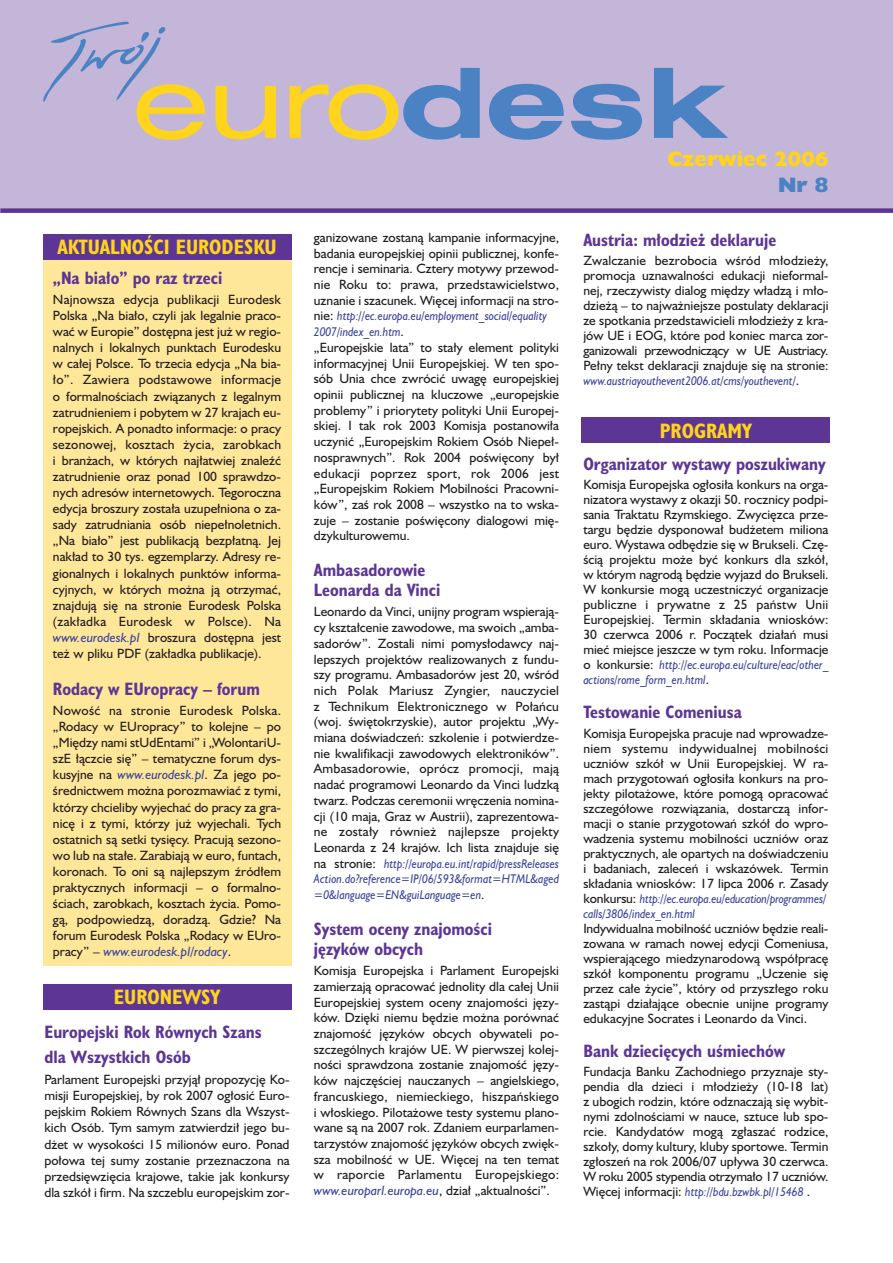
<style>
.page{position:relative;width:893px;height:1263px;background:#fff}
.page>*{position:absolute;margin:0;border:0;box-sizing:border-box;transform-origin:0 0}
.t1{font:700 condensed 21px "Humanist 521 PL";color:#fed41d}
.t2{font:800 21px "Humanist 521 PL";color:#fed41d}
.t3{font:800 21px "Humanist 521 PL";color:#4b82c3}
.t4{font:700 condensed 18px/20.2px "Humanist 521 PL";color:#5d3695}
.t5{font:13.5px/15.8px "Humanist 521 PL";color:#231f20;text-align:justify}
.t6{font:italic 12.75px/15.8px "Humanist 521 PL";color:#3a449c;scale:.9 1}
.s1{font-style:italic;color:#3a449c}
.s2{font-style:normal;font-size:13.5px;color:#231f20}
</style>
<div class="page">
<div style="left:0;top:0;width:892px;height:213px;background:#c4b6d8"></div>
<div style="left:43px;top:234px;width:248px;height:731px;background:#ffe79a"></div>
<div style="left:0;top:208px;width:892px;height:5px;background:#5d3695"></div>
<div style="left:582px;top:418px;width:248px;height:25px;background:#5d3695"></div>
<div style="left:43px;top:984px;width:248px;height:25px;background:#5d3695"></div>
<div style="left:43px;top:234px;width:248px;height:25px;background:#5d3695"></div>
<svg style="left:215px;top:86px;width:61px;height:53px"></svg>
<svg style="left:289px;top:68px;width:190px;height:72px"></svg>
<svg style="left:489px;top:84px;width:74px;height:56px"></svg>
<svg style="left:571px;top:84px;width:71px;height:56px"></svg>
<svg style="left:654px;top:68px;width:74px;height:70px"></svg>
<svg style="left:43px;top:22px;width:162px;height:118px"></svg>
<h1 class="t1" style="left:57px;top:239px;width:221px">AKTUALNOÂCI EURODESKU</h1>
<h2 class="t4" style="left:53px;top:269px;width:171px">„Na bia∏o” po raz trzeci</h2>
<p class="t5" style="left:53px;top:293px;width:230px">Najnowsza edycja publikacji Eurodesk Polska „Na bia∏o, czyli jak legalnie praco&shy;waç w Europie” dost´pna jest ju˝ w regio&shy;nalnych i lokalnych punktach Eurodesku w ca∏ej Polsce. To trzecia edycja „Na bia-∏o”. Zawiera podstawowe informacje o formalnoÊciach zwiàzanych z legalnym zatrudnieniem i pobytem w 27 krajach eu&shy;ropejskich. A ponadto informacje: o pracy sezonowej, kosztach ˝ycia, zarobkach i bran˝ach, w których naj∏atwiej znaleêç zatrudnienie oraz ponad 100 sprawdzo&shy;nych adresów internetowych. Tegoroczna edycja broszury zosta∏a uzupe∏niona o za&shy;sady zatrudniania osób niepe∏noletnich. „Na bia∏o” jest publikacjà bezp∏atnà. Jej nak∏ad to 30 tys. egzemplarzy. Adresy re&shy;gionalnych i lokalnych punktów informa&shy;cyjnych, w których mo˝na jà otrzymaç, znajdujà si´ na stronie Eurodesk Polska (zak∏adka Eurodesk w Polsce). Na <span class="s1">www.eurodesk.pl</span> broszura dost´pna jest te˝ w pliku PDF (zak∏adka publikacje).</p>
<h2 class="t4" style="left:53px;top:680px;width:208px">Rodacy w EUropracy – forum</h2>
<p class="t5" style="left:53px;top:704px;width:230px">NowoÊç na stronie Eurodesk Polska. „Rodacy w EUropracy” to kolejne – po „Mi´dzy nami stUdEntami” i „WolontariU&shy;szE ∏àczcie si´” – tematyczne forum dys&shy;kusyjne na <span class="s1">www.eurodesk.pl</span>. Za jego po-Êrednictwem mo˝na porozmawiaç z tymi, którzy chcieliby wyjechaç do pracy za gra&shy;nic´ i z tymi, którzy ju˝ wyjechali. Tych ostatnich sà setki tysi´cy. Pracujà sezono&shy;wo lub na sta∏e. Zarabiajà w euro, funtach, koronach. To oni sà najlepszym êród∏em praktycznych informacji – o formalno-Êciach, zarobkach, kosztach ˝ycia. Pomo&shy;gà, podpowiedzà, doradzà. Gdzie? Na forum Eurodesk Polska „Rodacy w EUro&shy;pracy” – <span class="s1">www.eurodesk.pl/rodacy</span>.</p>
<h1 class="t1" style="left:114px;top:989px;width:108px">EURONEWSY</h1>
<h2 class="t4" style="left:44px;top:1022px;width:219px;line-height:24.9px">Europejski Rok Równych Szans dla Wszystkich Osób</h2>
<p class="t5" style="left:44px;top:1073px;width:247px;line-height:16.2px">Parlament Europejski przyjà∏ propozycj´ Ko&shy;misji Europejskiej, by rok 2007 og∏osiç Euro&shy;pejskim Rokiem Równych Szans dla Wszyst&shy;kich Osób. Tym samym zatwierdzi∏ jego bu&shy;d˝et w wysokoÊci 15 milionów euro. Ponad po∏owa tej sumy zostanie przeznaczona na przedsi´wzi´cia krajowe, takie jak konkursy dla szkó∏ i firm. Na szczeblu europejskim zor-</p>
<p class="t5" style="left:314px;top:231px;width:247px">ganizowane zostanà kampanie informacyjne, badania europejskiej opinii publicznej, konfe&shy;rencje i seminaria. Cztery motywy przewod&shy;nie Roku to: prawa, przedstawicielstwo, uznanie i szacunek. Wi´cej informacji na stro-</p>
<p class="t6" style="left:314px;top:310px;width:261px"><span class="s2">nie:</span> http://ec.europa.eu/employment_social/equality<br>2007/index_en.htm<span class="s2">.</span></p>
<p class="t5" style="left:314px;top:341px;width:247px">„Europejskie lata” to sta∏y element polityki informacyjnej Unii Europejskiej. W ten spo&shy;sób Unia chce zwróciç uwag´ europejskiej opinii publicznej na kluczowe „europejskie problemy” i priorytety polityki Unii Europej&shy;skiej. I tak rok 2003 Komisja postanowi∏a uczyniç „Europejskim Rokiem Osób Niepe∏- nosprawnych”. Rok 2004 poÊwi´cony by∏ edukacji poprzez sport, rok 2006 jest „Europejskim Rokiem MobilnoÊci Pracowni&shy;ków”, zaÊ rok 2008 – wszystko na to wska&shy;zuje – zostanie poÊwi´cony dialogowi mi´- dzykulturowemu.</p>
<h2 class="t4" style="left:314px;top:562px;width:128px">Ambasadorowie<br>Leonarda da Vinci</h2>
<p class="t5" style="left:314px;top:605px;width:247px">Leonardo da Vinci, unijny program wspierajà&shy;cy kszta∏cenie zawodowe, ma swoich „amba&shy;sadorów”. Zostali nimi pomys∏odawcy naj&shy;lepszych projektów realizowanych z fundu&shy;szy programu. Ambasadorów jest 20, wÊród nich Polak Mariusz Zyngier, nauczyciel z Technikum Elektronicznego w Po∏aƒcu (woj. Êwi´tokrzyskie), autor projektu „Wy&shy;miana doÊwiadczeƒ: szkolenie i potwierdze&shy;nie kwalifikacji zawodowych elektroników”.<br>Ambasadorowie, oprócz promocji, majà nadaç programowi Leonardo da Vinci ludzkà twarz. Podczas ceremonii wr´czenia nomina&shy;cji (10 maja, Graz w Austrii), zaprezentowa&shy;ne zosta∏y równie˝ najlepsze projekty Leonarda z 24 krajów. Ich lista znajduje si´</p>
<p class="t6" style="left:314px;top:857px;width:274px;text-align:justify"><span class="s2">na stronie:</span> http://europa.eu.int/rapid/pressReleases Action.do?reference=IP/06/593&amp;format=HTML&amp;aged =0&amp;language=EN&amp;guiLanguage=en<span class="s2">.</span></p>
<h2 class="t4" style="left:314px;top:921px;width:180px">System oceny znajomoÊci j´zyków obcych</h2>
<p class="t5" style="left:314px;top:964px;width:247px">Komisja Europejska i Parlament Europejski zamierzajà opracowaç jednolity dla ca∏ej Unii Europejskiej system oceny znajomoÊci j´zy&shy;ków. Dzi´ki niemu b´dzie mo˝na porównaç znajomoÊç j´zyków obcych obywateli po&shy;szczególnych krajów UE. W pierwszej kolej&shy;noÊci sprawdzona zostanie znajomoÊç j´zy&shy;ków najcz´Êciej nauczanych – angielskiego, francuskiego, niemieckiego, hiszpaƒskiego i w∏oskiego. Pilota˝owe testy systemu plano&shy;wane sà na 2007 rok. Zdaniem eurparlamen&shy;tarzystów znajomoÊç j´zyków obcych zwi´k&shy;sza mobilnoÊç w UE. Wi´cej na ten temat w raporcie Parlamentu Europejskiego: <span class="s1">www.europarl.europa.eu</span>, dzia∏ „aktualnoÊci”.</p>
<h1 class="t2" style="left:667px;top:152px;width:162px">Czerwiec 2006</h1>
<h1 class="t3" style="left:778px;top:177px;width:52px">Nr 8</h1>
<h2 class="t4" style="left:583px;top:232px;width:194px">Austria: m∏odzie˝ deklaruje</h2>
<p class="t5" style="left:583px;top:254px;width:247px;line-height:15px">Zwalczanie bezrobocia wÊród m∏odzie˝y, promocja uznawalnoÊci edukacji nieformal&shy;nej, rzeczywisty dialog mi´dzy w∏adzà i m∏o&shy;dzie˝à – to najwa˝niejsze postulaty deklaracji ze spotkania przedstawicieli m∏odzie˝y z kra&shy;jów UE i EOG, które pod koniec marca zor&shy;ganizowali przewodniczàcy w UE Austriacy.<br>Pe∏ny tekst deklaracji znajduje si´ na stronie:</p>
<p class="t6" style="left:583px;top:374px;width:241px">www.austriayouthevent2006.at/cms/youthevent/<span class="s2">.</span></p>
<h1 class="t1" style="left:659px;top:423px;width:94px">PROGRAMY</h1>
<h2 class="t4" style="left:583px;top:455px;width:244px">Organizator wystawy poszukiwany</h2>
<p class="t5" style="left:583px;top:478px;width:247px;line-height:15px">Komisja Europejska og∏osi∏a konkurs na orga&shy;nizatora wystawy z okazji 50. rocznicy podpi&shy;sania Traktatu Rzymskiego. Zwyci´zca prze&shy;targu b´dzie dysponowa∏ bud˝etem miliona euro. Wystawa odb´dzie si´ w Brukseli. Cz´- Êcià projektu mo˝e byç konkurs dla szkó∏, w którym nagrodà b´dzie wyjazd do Brukseli.<br>W konkursie mogà uczestniczyç organizacje publiczne i prywatne z 25 paƒstw Unii Europejskiej. Termin sk∏adania wniosków:<br>30 czerwca 2006 r. Poczàtek dzia∏aƒ musi mieç miejsce jeszcze w tym roku. Informacje</p>
<p class="t6" style="left:583px;top:659px;width:274px;line-height:15px"><span class="s2">o konkursie:</span> http://ec.europa.eu/culture/eac/other_ actions/rome_form_en.html<span class="s2">.</span></p>
<h2 class="t4" style="left:583px;top:704px;width:160px">Testowanie Comeniusa</h2>
<p class="t5" style="left:583px;top:727px;width:247px;line-height:15px">Komisja Europejska pracuje nad wprowadze&shy;niem systemu indywidualnej mobilnoÊci uczniów szkó∏ w Unii Europejskiej. W ra&shy;mach przygotowaƒ og∏osi∏a konkurs na pro&shy;jekty pilota˝owe, które pomogà opracowaç szczegó∏owe rozwiàzania, dostarczà infor&shy;macji o stanie przygotowaƒ szkó∏ do wpro&shy;wadzenia systemu mobilnoÊci uczniów oraz praktycznych, ale opartych na doÊwiadczeniu i badaniach, zaleceƒ i wskazówek. Termin sk∏adania wniosków: 17 lipca 2006 r. Zasady</p>
<p class="t6" style="left:583px;top:892px;width:271px;line-height:15px"><span class="s2">konkursu:</span> http://ec.europa.eu/education/programmes/ calls/3806/index_en.html</p>
<p class="t5" style="left:583px;top:922px;width:247px;line-height:15px">Indywidualna mobilnoÊç uczniów b´dzie reali&shy;zowana w ramach nowej edycji Comeniusa, wspierajàcego miedzynarodowà wspó∏prac´ szkó∏ komponentu programu „Uczenie si´ przez ca∏e ˝ycie”, który od przysz∏ego roku zastàpi dzia∏ajàce obecnie unijne programy edukacyjne Socrates i Leonardo da Vinci.</p>
<h2 class="t4" style="left:583px;top:1043px;width:203px">Bank dzieci´cych uÊmiechów</h2>
<p class="t5" style="left:583px;top:1066px;width:247px;line-height:15px">Fundacja Banku Zachodniego przyznaje sty&shy;pendia dla dzieci i m∏odzie˝y (10-18 lat) z ubogich rodzin, które odznaczajà si´ wybit&shy;nymi zdolnoÊciami w nauce, sztuce lub spo&shy;rcie. Kandydatów mogà zg∏aszaç rodzice, szko∏y, domy kultury, kluby sportowe. Termin zg∏oszeƒ na rok 2006/07 up∏ywa 30 czerwca.<br>W roku 2005 stypendia otrzyma∏o 17 uczniów.</p>
<p class="t6" style="left:583px;top:1186px;width:253px"><span class="s2">Wi´cej informacji:</span> http://bdu.bzwbk.pl/15468 <span class="s2">.</span></p>
</div>
